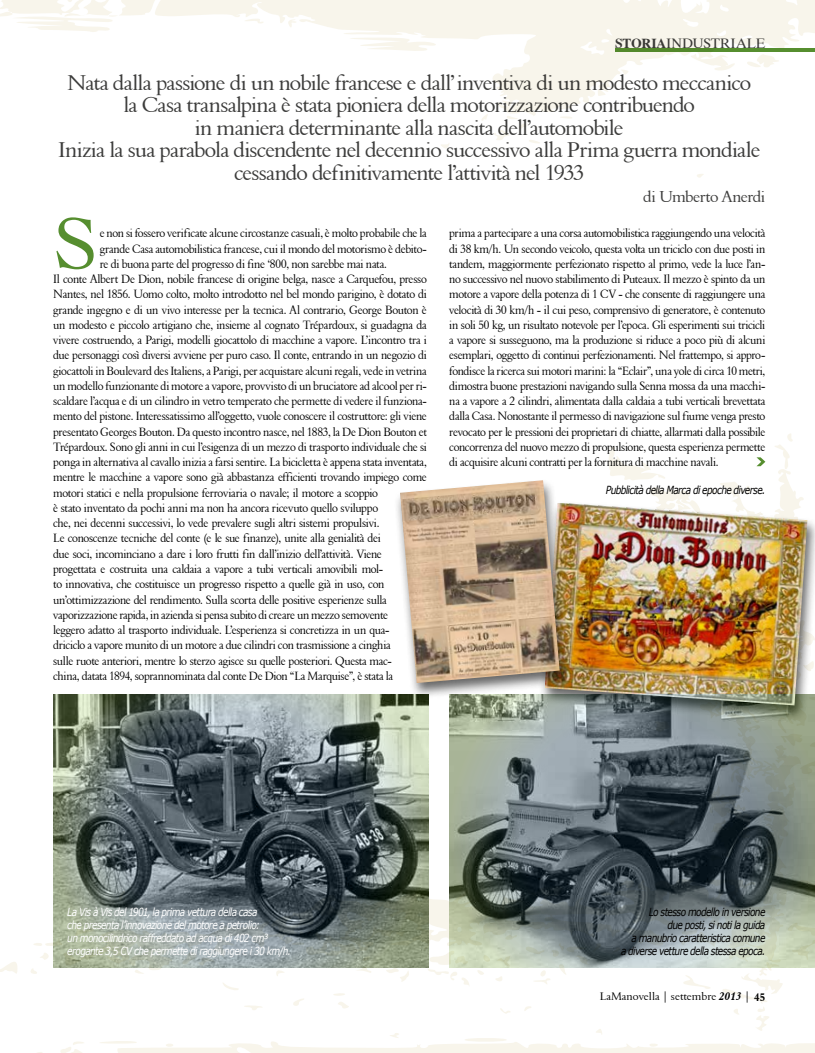
<style>
.page{position:relative;width:815px;height:1053px;background:#fff}
.page>*{position:absolute;margin:0;border:0;box-sizing:border-box;transform-origin:0 0}
.t1{font:75.25px "Cochin";color:#568e2f}
.t2{font:22px/22.5px "Aldine 401 BT Roman A";letter-spacing:-.035em;color:#3c3c3b;text-align:center}
.t3{font:16.25px "Aldine 401 BT Roman A";letter-spacing:-.03em;color:#3c3c3b}
.t4{font:13.75px "Dutch 801 BT";letter-spacing:.005em;color:#3c3c3b}
.t5{font:12.38px/15.2px "Aldine 401 BT Roman A";letter-spacing:-.025em;color:#000;text-align:justify;scale:.91 1}
.t6{font:11.25px "Aldine 401 BT Roman A";color:#000}
.t7{font:italic 11.12px/13.1px "Verdana";letter-spacing:-.07em;color:#fff;scale:.81 1}
.t8{font:italic 11.12px/13.1px "Verdana";letter-spacing:-.07em;color:#000;text-align:right;scale:.81 1}
.s1{font-weight:700}
.s2{font-family:"Aldine 401 BT Bold Italic A"}
.s3{font-family:"Aldine 401 BT Bold A"}
</style>
<div class="page">
<img style="left:0;top:0;width:815px;height:1052px">
<p class="t4" style="left:615px;top:35px;width:152px"><span class="s1">STORIa</span>INDUSTRIALE</p>
<p class="t2" style="left:58px;top:71px;width:704px">Nata dalla passione di un nobile francese e dall’inventiva di un modesto meccanico la Casa transalpina è stata pioniera della motorizzazione contribuendo<br>in maniera determinante alla nascita dell’automobile<br>Inizia la sua parabola discendente nel decennio successivo alla Prima guerra mondiale cessando definitivamente l’attività nel 1933</p>
<h3 class="t3" style="left:643px;top:187px;width:124px">di Umberto Anerdi</h3>
<h1 class="t1" style="left:53px;top:200px;width:46px">S</h1>
<p class="t5" style="left:100px;top:225px;width:361px">e non si fossero verificate alcune circostanze casuali, è molto probabile che la</p>
<p class="t5" style="left:100px;top:241px;width:361px">grande Casa automobilistica francese, cui il mondo del motorismo è debito-</p>
<p class="t5" style="left:100px;top:256px;width:317px">re di buona parte del progresso di fine ‘800, non sarebbe mai nata.</p>
<p class="t5" style="left:53px;top:271px;width:412px">Il conte Albert De Dion, nobile francese di origine belga, nasce a Carquefou, presso</p>
<p class="t5" style="left:53px;top:286px;width:412px">Nantes, nel 1856. Uomo colto, molto introdotto nel bel mondo parigino, è dotato di</p>
<p class="t5" style="left:53px;top:301px;width:412px">grande ingegno e di un vivo interesse per la tecnica. Al contrario, George Bouton è</p>
<p class="t5" style="left:53px;top:317px;width:412px">un modesto e piccolo artigiano che, insieme al cognato Trépardoux, si guadagna da</p>
<p class="t5" style="left:53px;top:332px;width:412px">vivere costruendo, a Parigi, modelli giocattolo di macchine a vapore. L’incontro tra i</p>
<p class="t5" style="left:53px;top:347px;width:412px">due personaggi così diversi avviene per puro caso. Il conte, entrando in un negozio di</p>
<p class="t5" style="left:53px;top:362px;width:412px">giocattoli in Boulevard des Italiens, a Parigi, per acquistare alcuni regali, vede in vetrina</p>
<p class="t5" style="left:53px;top:378px;width:412px">un modello funzionante di motore a vapore, provvisto di un bruciatore ad alcool per ri-</p>
<p class="t5" style="left:53px;top:393px;width:412px">scaldare l’acqua e di un cilindro in vetro temperato che permette di vedere il funziona-</p>
<p class="t5" style="left:53px;top:408px;width:412px">mento del pistone. Interessatissimo all’oggetto, vuole conoscere il costruttore: gli viene</p>
<p class="t5" style="left:53px;top:424px;width:412px">presentato Georges Bouton. Da questo incontro nasce, nel 1883, la De Dion Bouton et</p>
<p class="t5" style="left:53px;top:439px;width:412px">Trépardoux. Sono gli anni in cui l’esigenza di un mezzo di trasporto individuale che si</p>
<p class="t5" style="left:53px;top:454px;width:412px">ponga in alternativa al cavallo inizia a farsi sentire. La bicicletta è appena stata inventata,</p>
<p class="t5" style="left:53px;top:469px;width:412px">mentre le macchine a vapore sono già abbastanza efficienti trovando impiego come</p>
<p class="t5" style="left:53px;top:484px;width:359px">motori statici e nella propulsione ferroviaria o navale; il motore a scoppio</p>
<p class="t5" style="left:53px;top:500px;width:359px">è stato inventato da pochi anni ma non ha ancora ricevuto quello sviluppo</p>
<p class="t5" style="left:53px;top:515px;width:360px">che, nei decenni successivi, lo vede prevalere sugli altri sistemi propulsivi.</p>
<p class="t5" style="left:53px;top:530px;width:361px">Le conoscenze tecniche del conte (e le sue finanze), unite alla genialità dei</p>
<p class="t5" style="left:53px;top:545px;width:363px">due soci, incominciano a dare i loro frutti fin dall’inizio dell’attività. Viene</p>
<p class="t5" style="left:53px;top:561px;width:364px">progettata e costruita una caldaia a vapore a tubi verticali amovibili mol-</p>
<p class="t5" style="left:53px;top:576px;width:365px">to innovativa, che costituisce un progresso rispetto a quelle già in uso, con</p>
<p class="t5" style="left:53px;top:591px;width:368px">un’ottimizzazione del rendimento. Sulla scorta delle positive esperienze sulla</p>
<p class="t5" style="left:53px;top:606px;width:370px">vaporizzazione rapida, in azienda si pensa subito di creare un mezzo semovente</p>
<p class="t5" style="left:53px;top:622px;width:371px">leggero adatto al trasporto individuale. L’esperienza si concretizza in un qua-</p>
<p class="t5" style="left:53px;top:637px;width:372px">driciclo a vapore munito di un motore a due cilindri con trasmissione a cinghia</p>
<p class="t5" style="left:53px;top:652px;width:374px">sulle ruote anteriori, mentre lo sterzo agisce su quelle posteriori. Questa mac-</p>
<p class="t5" style="left:53px;top:668px;width:375px">china, datata 1894, soprannominata dal conte De Dion “La Marquise”, è stata la</p>
<p class="t5" style="left:449px;top:225px;width:349px">prima a partecipare a una corsa automobilistica raggiungendo una velocità di 38 km/h. Un secondo veicolo, questa volta un triciclo con due posti in tandem, maggiormente perfezionato rispetto al primo, vede la luce l’an&shy;no successivo nel nuovo stabilimento di Puteaux. Il mezzo è spinto da un motore a vapore della potenza di 1 CV - che consente di raggiungere una velocità di 30 km/h - il cui peso, comprensivo di generatore, è contenuto in soli 50 kg, un risultato notevole per l’epoca. Gli esperimenti sui tricicli a vapore si susseguono, ma la produzione si riduce a poco più di alcuni esemplari, oggetto di continui perfezionamenti. Nel frattempo, si appro&shy;fondisce la ricerca sui motori marini: la “Eclair”, una yole di circa 10 metri, dimostra buone prestazioni navigando sulla Senna mossa da una macchi&shy;na a vapore a 2 cilindri, alimentata dalla caldaia a tubi verticali brevettata dalla Casa. Nonostante il permesso di navigazione sul fiume venga presto revocato per le pressioni dei proprietari di chiatte, allarmati dalla possibile concorrenza del nuovo mezzo di propulsione, questa esperienza permette di acquisire alcuni contratti per la fornitura di macchine navali.</p>
<p class="t8" style="left:606px;top:484px;width:198px">Pubblicità della Marca di epoche diverse.</p>
<p class="t7" style="left:67px;top:905px;width:278px">La Vis à Vis del 1901, la prima vettura della casa<br>che presenta l’innovazione del motore a petrolio:<br>un monocilindrico raffreddato ad acqua di 402 cm³ erogante 3,5 CV che permette di raggiungere i 30 km/h.</p>
<p class="t8" style="left:621px;top:905px;width:180px">Lo stesso modello in versione<br>due posti, si noti la guida<br>a manubrio caratteristica comune<br>a diverse vetture della stessa epoca.</p>
<p class="t6" style="left:600px;top:989px;width:167px">LaManovella | settembre <span class="s2">2013</span> | <span class="s3">45</span></p>
</div>
